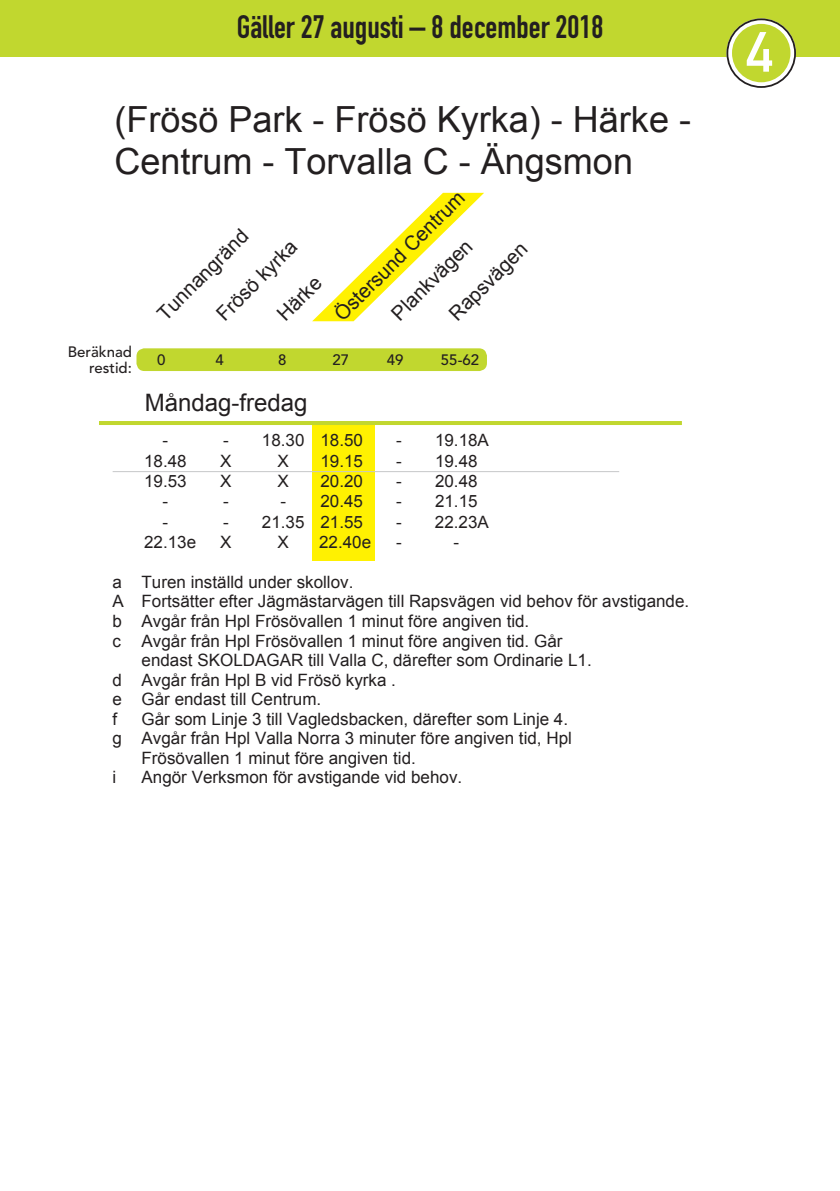
<style>
.page{position:relative;width:840px;height:1191px;background:#fff}
.page>*{position:absolute;margin:0;border:0;box-sizing:border-box;transform-origin:0 0}
.t1{font:36px/41.4px "Arial";color:#231f20}
.t2{font:32px "DIN Engschrift Std";color:#231f20}
.t3{font:24px "Arial";color:#231f20}
.t4{font:20px/39.8px "Arial";color:#231f20;text-align:center}
.t5{font:17px "Arial";color:#231f20}
.t6{font:500 15px/16px "Avenir LT Std";color:#231f20;text-align:right}
.s1{font-size:64px;color:#fff}
</style>
<div class="page">
<div style="left:0;top:0;width:839px;height:56px;background:#c1d72f"></div>
<svg style="left:312px;top:193px;width:172px;height:128px"></svg>
<div style="left:312px;top:422px;width:62px;height:139px;background:#fff101"></div>
<hr style="left:99px;top:421px;width:582px;height:4px;background:#c1d72f">
<hr style="left:113px;top:471px;width:506px;height:1px;background:#c6c7c9">
<div style="left:726px;top:18px;width:69px;height:70px;border:14px solid #fff;border-radius:50%"></div>
<div style="left:731px;top:24px;width:59px;height:58px;background:#c1d72f;border-radius:50%"></div>
<div style="left:726px;top:18px;width:69px;height:70px;border:2px solid #231f20;border-radius:50%"></div>
<svg style="left:746px;top:32px;width:25px;height:40px"></svg>
<div style="left:136px;top:348px;width:350px;height:23px;background:#c1d72f;border-radius:8px"></div>
<h2 class="t2" style="left:236px;top:8px;width:368px">Gäller 27 augusti – 8 december 2018</h2>
<h1 class="t1" style="left:114px;top:99px;width:578px;text-indent:-103px"><span class="s1">4</span> (Frösö Park - Frösö Kyrka) - Härke -<br>Centrum - Torvalla C - Ängsmon</h1>
<p class="t6" style="left:68px;top:344px;width:66px">Beräknad restid:</p>
<p class="t4" style="left:147px;top:303px;width:120px;rotate:-45deg">Tunnangränd</p>
<p class="t4" style="left:206px;top:303px;width:106px;rotate:-45deg">Frösö kyrka</p>
<p class="t4" style="left:266px;top:303px;width:55px;rotate:-45deg">Härke</p>
<p class="t4" style="left:324px;top:303px;width:176px;rotate:-45deg">Östersund Centrum<br>Plankvägen</p>
<p class="t4" style="left:438px;top:303px;width:103px;rotate:-45deg">Rapsvägen</p>
<p class="t6" style="left:157px;top:353px;width:10px">0</p>
<p class="t6" style="left:215px;top:353px;width:10px">4</p>
<p class="t6" style="left:278px;top:353px;width:10px">8</p>
<p class="t6" style="left:332px;top:353px;width:18px">27</p>
<p class="t6" style="left:386px;top:353px;width:18px">49</p>
<p class="t6" style="left:440px;top:353px;width:40px">55-62</p>
<h3 class="t3" style="left:145px;top:386px;width:164px">Måndag-fredag</h3>
<p class="t5" style="left:162px;top:429px;width:7px">-</p>
<p class="t5" style="left:223px;top:429px;width:141px">- 18.30 18.50</p>
<p class="t5" style="left:396px;top:429px;width:94px">- 19.18A</p>
<p class="t5" style="left:144px;top:449px;width:44px">18.48</p>
<p class="t5" style="left:220px;top:449px;width:13px">X</p>
<p class="t5" style="left:277px;top:449px;width:13px">X</p>
<p class="t5" style="left:320px;top:449px;width:44px">19.15</p>
<p class="t5" style="left:396px;top:449px;width:83px">- 19.48</p>
<p class="t5" style="left:144px;top:470px;width:44px">19.53</p>
<p class="t5" style="left:220px;top:470px;width:13px">X</p>
<p class="t5" style="left:277px;top:470px;width:13px">X</p>
<p class="t5" style="left:320px;top:470px;width:44px">20.20</p>
<p class="t5" style="left:396px;top:470px;width:83px">- 20.48</p>
<p class="t5" style="left:162px;top:490px;width:7px">-</p>
<p class="t5" style="left:223px;top:490px;width:7px">-</p>
<p class="t5" style="left:280px;top:490px;width:84px">- 20.45</p>
<p class="t5" style="left:396px;top:490px;width:83px">- 21.15</p>
<p class="t5" style="left:162px;top:511px;width:7px">-</p>
<p class="t5" style="left:223px;top:511px;width:141px">- 21.35 21.55</p>
<p class="t5" style="left:396px;top:511px;width:94px">- 22.23A</p>
<p class="t5" style="left:144px;top:531px;width:53px">22.13e</p>
<p class="t5" style="left:220px;top:531px;width:13px">X</p>
<p class="t5" style="left:277px;top:531px;width:13px">X</p>
<p class="t5" style="left:319px;top:531px;width:53px">22.40e</p>
<p class="t5" style="left:396px;top:531px;width:7px">-</p>
<p class="t5" style="left:453px;top:531px;width:7px">-</p>
<p class="t5" style="left:112px;top:571px;width:242px">a Turen inställd under skollov.</p>
<p class="t5" style="left:112px;top:590px;width:577px">A Fortsätter efter Jägmästarvägen till Rapsvägen vid behov för avstigande.</p>
<p class="t5" style="left:112px;top:610px;width:418px">b Avgår från Hpl Frösövallen 1 minut före angiven tid.</p>
<p class="t5" style="left:112px;top:629px;width:451px">c Avgår från Hpl Frösövallen 1 minut före angiven tid. Går</p>
<p class="t5" style="left:141px;top:649px;width:451px">endast SKOLDAGAR till Valla C, därefter som Ordinarie L1.</p>
<p class="t5" style="left:112px;top:668px;width:285px">d Avgår från Hpl B vid Frösö kyrka .</p>
<p class="t5" style="left:112px;top:688px;width:210px">e Går endast till Centrum.</p>
<p class="t5" style="left:112px;top:707px;width:6px">f</p>
<p class="t5" style="left:141px;top:707px;width:428px">Går som Linje 3 till Vagledsbacken, därefter som Linje 4.</p>
<p class="t5" style="left:112px;top:727px;width:460px">g Avgår från Hpl Valla Norra 3 minuter före angiven tid, Hpl</p>
<p class="t5" style="left:141px;top:746px;width:276px">Frösövallen 1 minut före angiven tid.</p>
<p class="t5" style="left:112px;top:766px;width:5px">i</p>
<p class="t5" style="left:141px;top:766px;width:322px">Angör Verksmon för avstigande vid behov.</p>
</div>
